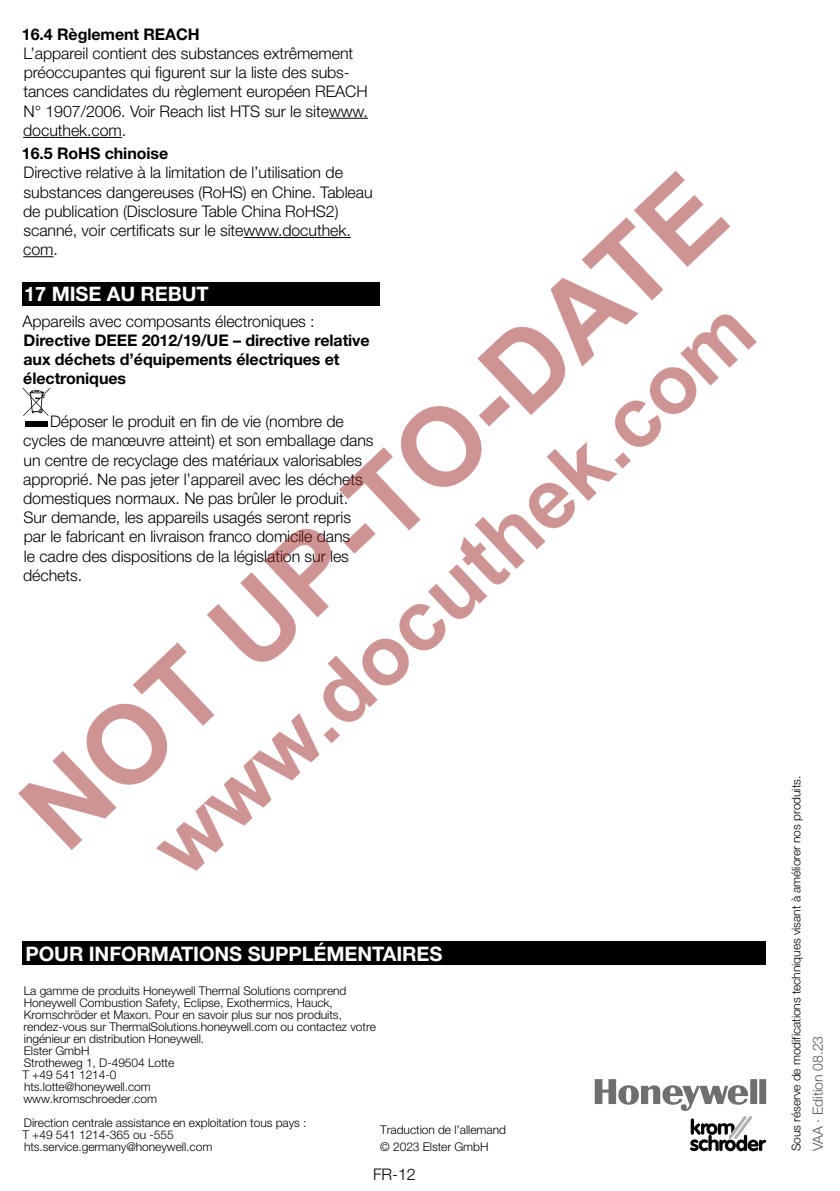
<style>
.page{position:relative;width:840px;height:1191px;background:#fff}
.page>*{position:absolute;margin:0;border:0;box-sizing:border-box;transform-origin:0 0}
.t1{font:700 20px "Helvetica Neue LT Pro";letter-spacing:-.005em;color:#fff}
.t2{font:300 16px/19.2px "Helvetica Neue LT Pro";letter-spacing:-.005em;color:#000}
.t3{font:700 16px/19.2px "Helvetica Neue LT Pro";letter-spacing:-.005em;color:#000}
.t4{font:300 14px "Helvetica Neue LT Pro";letter-spacing:-.005em;color:#575756}
.t5{font:300 12px/12px "Helvetica Neue LT Pro";letter-spacing:-.005em;color:#000}
</style>
<div class="page">
<img style="left:18px;top:117px;width:749px;height:1035px">
<p class="t3" style="left:22px;top:24px;width:134px">16.4 Règlement REA</p>
<p class="t3" style="left:176px;top:24px;width:25px">CH</p>
<p class="t2" style="left:23px;top:43px;width:346px">L’appareil contient des substances extrêmement préoccupantes qui figurent sur la liste des subs&shy;tances candidates du règlement européen REACH N° 1907/2006. Voir Reach list HTS sur le sitewww. docuthek.com.</p>
<p class="t3" style="left:22px;top:143px;width:148px">16.5 RoHS chinoise</p>
<p class="t2" style="left:23px;top:163px;width:351px">Directive relative à la limitation de l’utilisation de substances dangereuses (RoHS) en Chine. Tableau de publication (Disclosure Table China RoHS2) scanné, voir certificats sur le sitewww.docuthek. com.</p>
<p class="t1" style="left:24px;top:282px;width:186px">17 MISE AU REBUT</p>
<p class="t2" style="left:22px;top:311px;width:293px">Appareils avec composants électroniques :</p>
<p class="t3" style="left:24px;top:330px;width:94px">Directive DEEE</p>
<p class="t3" style="left:23px;top:330px;width:348px;text-indent:118px">2012/19/UE – directive relative aux déchets d’équipements électriques et électroniques</p>
<p class="t2" style="left:23px;top:411px;width:352px;text-indent:27px">Déposer le produit en fin de vie (nombre de cycles de manœuvre atteint) et son emballage dans un centre de recyclage des matériaux valorisables approprié. Ne pas jeter l’appareil avec les déchets domestiques normaux. Ne pas brûler le produit.<br>Sur demande, les appareils usagés seront repris par le fabricant en livraison franco domicile dans<br>le cadre des dispositions de la législation sur les déchets.</p>
<p class="t1" style="left:26px;top:941px;width:112px">POUR INFORMA</p>
<p class="t1" style="left:181px;top:941px;width:214px">TIONS SUPPLÉMENTAIRE</p>
<p class="t1" style="left:429px;top:941px;width:14px">S</p>
<p class="t5" style="left:22px;top:984px;width:355px">La gamme de produits Honeywell Thermal Solutions comprend Honeywell Combustion Safety, Eclipse, Exothermics, Hauck, Kromschröder et Maxon. Pour en savoir plus sur nos produits, rendez-vous sur ThermalSolutions.honeywell.com ou contactez votre ingénieur en distribution Honeywell.<br>Elster GmbH<br>Strotheweg 1, D-49504 Lotte<br>T +49 541 1214-0<br>hts.lotte@honeywell.com<br>www.kromschroeder.com</p>
<p class="t5" style="left:22px;top:1116px;width:285px">Direction centrale assistance en exploitation tous pays :<br>T +49 541 1214-365 ou -555 hts.service.germany@honeywell.com</p>
<p class="t5" style="left:380px;top:1123px;width:127px">Traduction de l’allemand</p>
<p class="t5" style="left:380px;top:1140px;width:110px">© 2023 Elster GmbH</p>
<p class="t2" style="left:373px;top:1164px;width:44px">FR-12</p>
<p class="t5" style="left:789px;top:1151px;width:377px;rotate:-90deg">Sous réserve de modifications techniques visant à améliorer nos produits.</p>
<p class="t4" style="left:809px;top:1151px;width:117px;rotate:-90deg">VAA · Edition 08.23</p>
</div>
